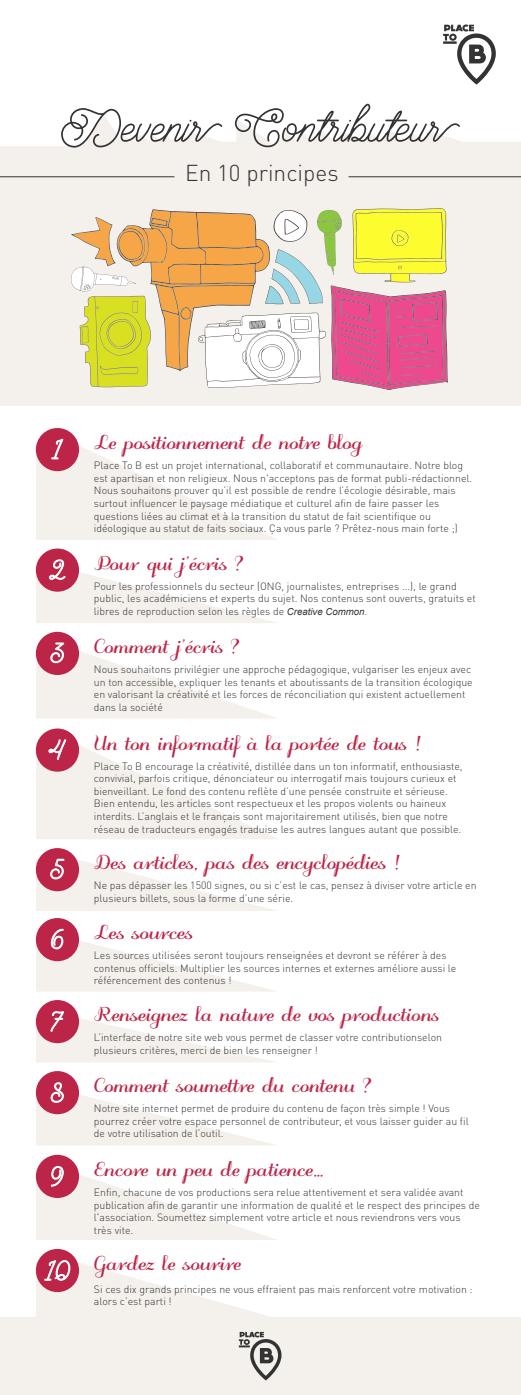
<style>
.page{position:relative;width:521px;height:1395px;background:#fff}
.page>*{position:absolute;margin:0;border:0;box-sizing:border-box;transform-origin:0 0}
.t1{font:700 24.5px "odstemplik";color:#bc2547}
.t2{font:300 22.75px "DIN Pro";color:#333}
.t3{font:300 10.5px/12.6px "DIN Pro";color:#333}
.s1{font-family:"Brayden Script";font-weight:400;font-size:25.38px;color:#fff}
.s2{font-family:"Arial";font-weight:400;font-style:italic;font-size:9.62px}
</style>
<div class="page">
<div style="left:0;top:122px;width:521px;height:284px;background:#f4f0eb"></div>
<svg style="left:61px;top:108px;width:161px;height:40px"></svg>
<svg style="left:235px;top:104px;width:225px;height:43px"></svg>
<svg style="left:443px;top:24px;width:53px;height:61px"></svg>
<svg style="left:71px;top:208px;width:377px;height:182px;background:#e6c39b"></svg>
<div style="left:36px;top:428px;width:43px;height:43px;background:#bc2547;border-radius:50%"></div>
<svg style="left:36px;top:438px;width:242px;height:102px"></svg>
<div style="left:36px;top:548px;width:43px;height:44px;background:#bc2547;border-radius:50%"></div>
<svg style="left:36px;top:559px;width:240px;height:64px"></svg>
<div style="left:36px;top:848px;width:43px;height:43px;background:#bc2547;border-radius:50%"></div>
<svg style="left:36px;top:858px;width:240px;height:53px"></svg>
<div style="left:36px;top:918px;width:43px;height:43px;background:#bc2547;border-radius:50%"></div>
<svg style="left:36px;top:928px;width:238px;height:63px"></svg>
<div style="left:36px;top:1000px;width:43px;height:43px;background:#bc2547;border-radius:50%"></div>
<svg style="left:36px;top:1010px;width:238px;height:52px"></svg>
<div style="left:36px;top:1071px;width:43px;height:43px;background:#bc2547;border-radius:50%"></div>
<svg style="left:36px;top:1082px;width:238px;height:63px"></svg>
<div style="left:36px;top:1155px;width:43px;height:43px;background:#bc2547;border-radius:50%"></div>
<svg style="left:36px;top:1165px;width:241px;height:75px"></svg>
<div style="left:36px;top:1249px;width:43px;height:43px;background:#bc2547;border-radius:50%"></div>
<svg style="left:36px;top:1259px;width:234px;height:58px"></svg>
<svg style="left:36px;top:633px;width:241px;height:206px"></svg>
<div style="left:0;top:1317px;width:521px;height:78px;background:#f4f0eb"></div>
<svg style="left:239px;top:1331px;width:42px;height:49px"></svg>
<h2 class="t2" style="left:185px;top:155px;width:155px">En 10 principes</h2>
<h1 class="t1" style="left:52px;top:429px;width:312px"><span class="s1">1</span> Le positionnement de notre blog</h1>
<p class="t3" style="left:94px;top:458px;width:380px">Place To B est un projet international, collaboratif et communautaire. Notre blog est apartisan et non religieux. Nous n'acceptons pas de format publi-rédactionnel.<br>Nous souhaitons prouver qu’il est possible de rendre l’écologie désirable, mais surtout influencer le paysage médiatique et culturel afin de faire passer les questions liées au climat et à la transition du statut de fait scientifique ou idéologique au statut de faits sociaux. Ça vous parle ? Prêtez-nous main forte ;)</p>
<h1 class="t1" style="left:49px;top:549px;width:195px"><span class="s1">2</span> Pour qui j’écris ?</h1>
<p class="t3" style="left:94px;top:579px;width:383px">Pour les professionnels du secteur (ONG, journalistes, entreprises ...), le grand public, les académiciens et experts du sujet. Nos contenus sont ouverts, gratuits et libres de reproduction selon les règles de <span class="s2">Creative Common</span>.</p>
<h1 class="t1" style="left:51px;top:633px;width:190px"><span class="s1">3</span> Comment j’écris ?</h1>
<p class="t3" style="left:94px;top:662px;width:380px">Nous souhaitons privilégier une approche pédagogique, vulgariser les enjeux avec un ton accessible, expliquer les tenants et aboutissants de la transition écologique en valorisant la créativité et les forces de réconciliation qui existent actuellement dans la société</p>
<h1 class="t1" style="left:49px;top:729px;width:373px"><span class="s1">4</span> Un ton informatif à la portée de tous !</h1>
<p class="t3" style="left:94px;top:759px;width:370px">Place To B encourage la créativité, distillée dans un ton informatif, enthousiaste, convivial, parfois critique, dénonciateur ou interrogatif mais toujours curieux et bienveillant. Le fond des contenu reflète d’une pensée construite et sérieuse.<br>Bien entendu, les articles sont respectueux et les propos violents ou haineux interdits. L’anglais et le français sont majoritairement utilisés, bien que notre réseau de traducteurs engagés traduise les autres langues autant que possible.</p>
<h1 class="t1" style="left:50px;top:849px;width:351px"><span class="s1">5</span> Des articles, pas des encyclopédies !</h1>
<p class="t3" style="left:94px;top:878px;width:384px">Ne pas dépasser les 1500 signes, ou si c’est le cas, pensez à diviser votre article en plusieurs billets, sous la forme d’une série.</p>
<h1 class="t1" style="left:51px;top:919px;width:143px"><span class="s1">6</span> Les sources</h1>
<p class="t3" style="left:94px;top:948px;width:364px">Les sources utilisées seront toujours renseignées et devront se référer à des contenus officiels. Multiplier les sources internes et externes améliore aussi le référencement des contenus !</p>
<h1 class="t1" style="left:51px;top:1001px;width:390px"><span class="s1">7</span> Renseignez la nature de vos productions</h1>
<p class="t3" style="left:94px;top:1030px;width:350px">L’interface de notre site web vous permet de classer votre contributionselon plusieurs critères, merci de bien les renseigner !</p>
<h1 class="t1" style="left:51px;top:1072px;width:322px"><span class="s1">8</span> Comment soumettre du contenu ?</h1>
<p class="t3" style="left:94px;top:1101px;width:376px">Notre site internet permet de produire du contenu de façon très simple ! Vous pourrez créer votre espace personnel de contributeur, et vous laisser guider au fil de votre utilisation de l’outil.</p>
<h1 class="t1" style="left:51px;top:1156px;width:275px"><span class="s1">9</span> Encore un peu de patience…</h1>
<p class="t3" style="left:94px;top:1185px;width:387px">Enfin, chacune de vos productions sera relue attentivement et sera validée avant publication afin de garantir une information de qualité et le respect des principes de l'association. Soumettez simplement votre article et nous reviendrons vers vous très vite.</p>
<h1 class="t1" style="left:44px;top:1250px;width:198px"><span class="s1">10</span> Gardez le sourire</h1>
<p class="t3" style="left:94px;top:1281px;width:380px">Si ces dix grands principes ne vous effraient pas mais renforcent votre motivation : alors c’est parti !</p>
</div>
